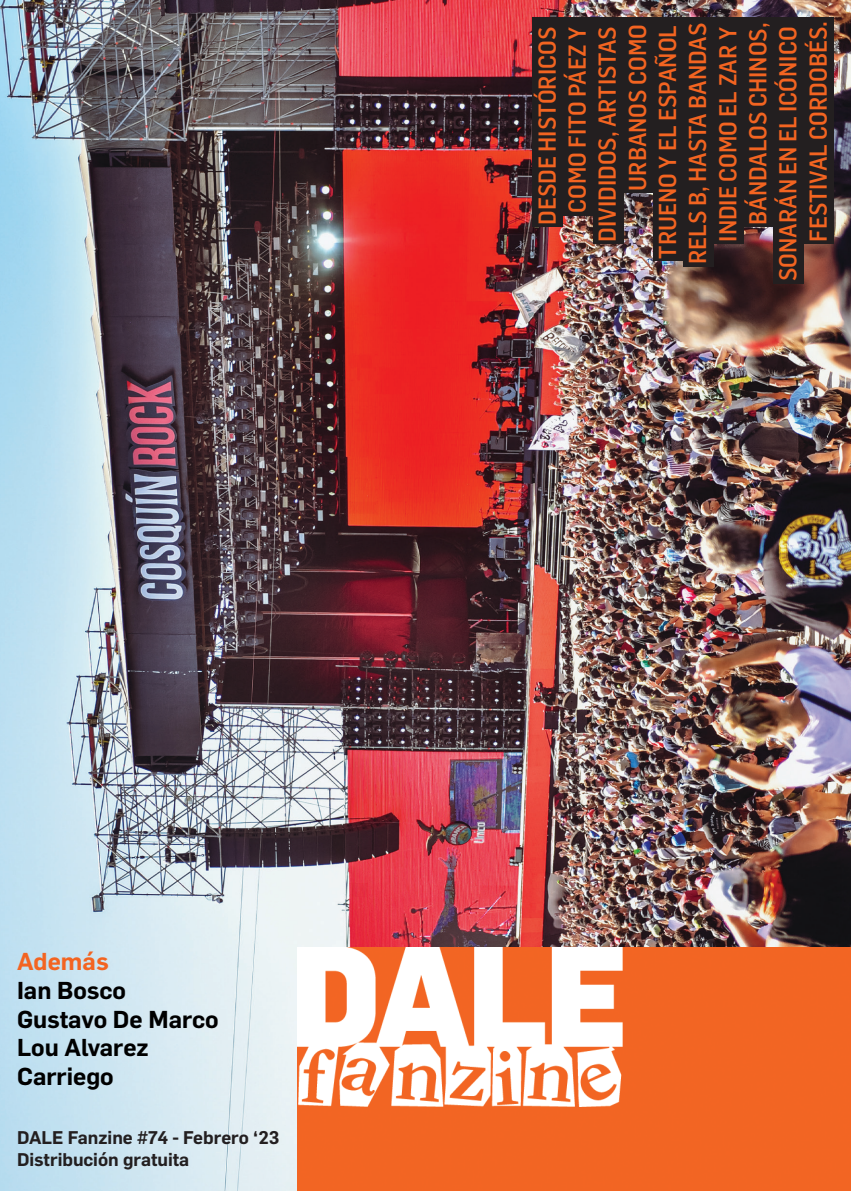
<style>
.page{position:relative;width:851px;height:1191px;background:#fff}
.page>*{position:absolute;margin:0;border:0;box-sizing:border-box;transform-origin:0 0}
.t1{font:500 24px/30px "Flama Semicondensed";color:#f36421;text-align:right}
.t2{font:600 24px/28.8px "Flama";color:#000}
.t3{font:600 24px "Flama";color:#f36421}
.t4{font:600 18px/21.6px "Flama";color:#231f20}
</style>
<div class="page">
<img style="left:0;top:0;width:850px;height:1191px">
<img style="left:297px;top:947px;width:553px;height:244px">
<div style="left:533px;top:17px;width:30px;height:210px;background:#231f20"></div>
<div style="left:563px;top:17px;width:30px;height:198px;background:#231f20"></div>
<div style="left:593px;top:17px;width:30px;height:227px;background:#231f20"></div>
<div style="left:623px;top:17px;width:30px;height:176px;background:#231f20"></div>
<div style="left:653px;top:17px;width:30px;height:244px;background:#231f20"></div>
<div style="left:683px;top:17px;width:30px;height:250px;background:#231f20"></div>
<div style="left:713px;top:17px;width:30px;height:227px;background:#231f20"></div>
<div style="left:743px;top:17px;width:30px;height:210px;background:#231f20"></div>
<div style="left:773px;top:17px;width:30px;height:267px;background:#231f20"></div>
<div style="left:803px;top:17px;width:30px;height:227px;background:#231f20"></div>
<p class="t1" style="left:531px;top:281px;width:262px;rotate:-90deg">DESDE HISTÓRICOS<br>COMO FITO PÁEZ Y<br>DIVIDIDOS, ARTISTAS<br>URBANOS COMO<br>TRUENO Y EL ESPAÑOL<br>RELS B, HASTA BANDAS<br>INDIE COMO EL ZAR Y<br>BÁNDALOS CHINOS,<br>SONARÁN EN EL ICÓNICO<br>FESTIVAL CORDOBÉS.</p>
<p class="t3" style="left:17px;top:944px;width:93px">Además</p>
<p class="t2" style="left:17px;top:974px;width:203px">Ian Bosco<br>Gustavo De Marco<br>Lou Alvarez<br>Carriego</p>
<p class="t4" style="left:17px;top:1125px;width:264px">DALE Fanzine #74 - Febrero ‘23<br>Distribución gratuita</p>
</div>
